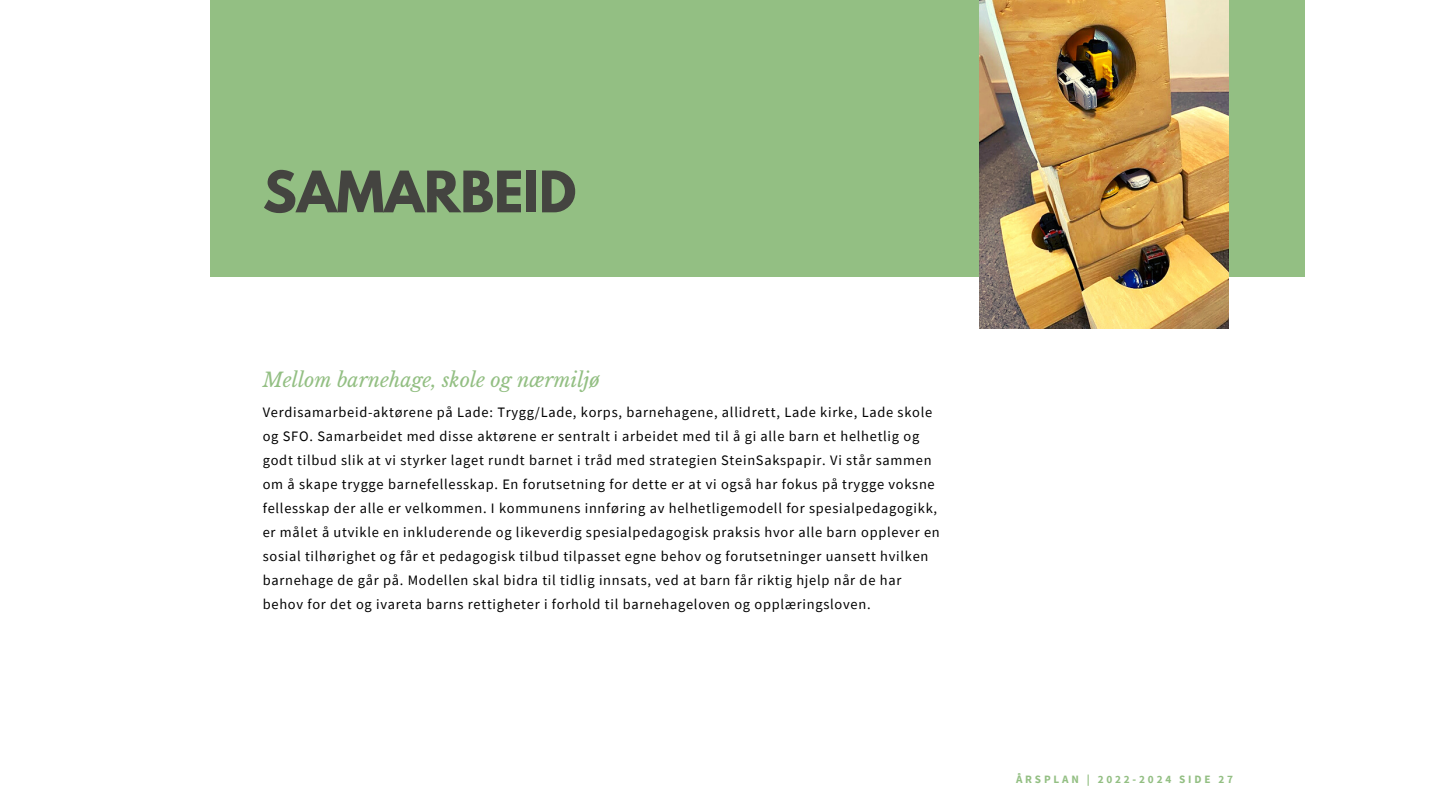
<style>
.page{position:relative;width:1440px;height:810px;background:#fff}
.page>*{position:absolute;margin:0;border:0;box-sizing:border-box;transform-origin:0 0}
.t1{font:700 50.6px "League Spartan";color:#444440}
.t2{font:italic 19.7px "Libre Baskerville";color:#93bf83}
.t3{font:14.4px/24px "Source Sans Pro";letter-spacing:.05em;color:#000}
.t4{font:700 11.2px "Source Sans Pro";letter-spacing:.25em;color:#93bf83}
</style>
<div class="page">
<div style="left:210px;top:0;width:1095px;height:277px;background:#93bf83"></div>
<img style="left:979px;top:0;width:250px;height:328px">
<h1 class="t1" style="left:263px;top:167px;width:315px">SAMARBEID</h1>
<h2 class="t2" style="left:263px;top:368px;width:338px">Mellom barnehage, skole og nærmiljø</h2>
<p class="t3" style="left:263px;top:400px;width:678px">Verdisamarbeid-aktørene på Lade: Trygg/Lade, korps, barnehagene, allidrett, Lade kirke, Lade skole og SFO. Samarbeidet med disse aktørene er sentralt i arbeidet med til å gi alle barn et helhetlig og godt tilbud slik at vi styrker laget rundt barnet i tråd med strategien SteinSakspapir. Vi står sammen om å skape trygge barnefellesskap. En forutsetning for dette er at vi også har fokus på trygge voksne fellesskap der alle er velkommen. I kommunens innføring av helhetligemodell for spesialpedagogikk, er målet å utvikle en inkluderende og likeverdig spesialpedagogisk praksis hvor alle barn opplever en sosial tilhørighet og får et pedagogisk tilbud tilpasset egne behov og forutsetninger uansett hvilken barnehage de går på. Modellen skal bidra til tidlig innsats, ved at barn får riktig hjelp når de har behov for det og ivareta barns rettigheter i forhold til barnehageloven og opplæringsloven.</p>
<p class="t4" style="left:1016px;top:771px;width:219px">ÅRSPLAN | 2022-2024 SIDE 27</p>
</div>
